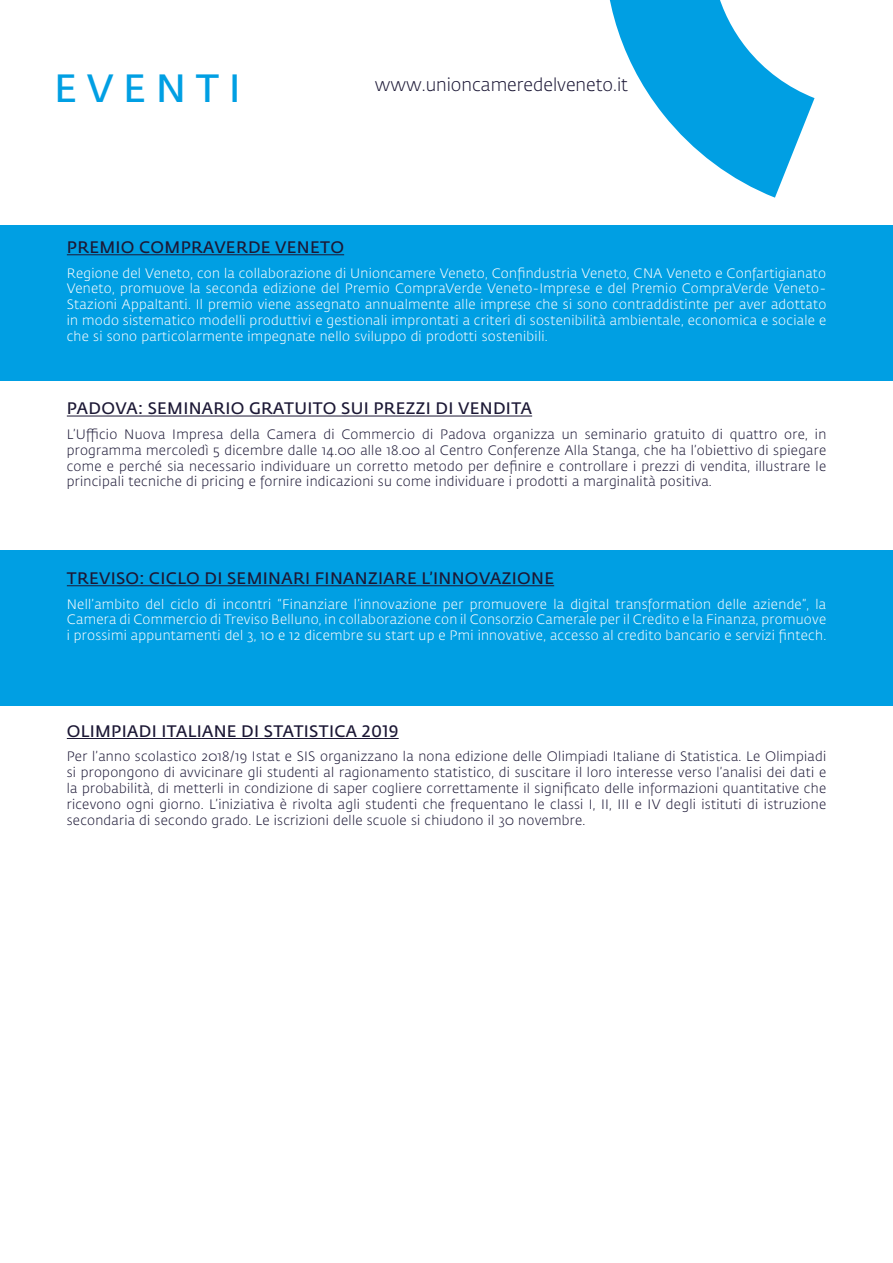
<style>
.page{position:relative;width:893px;height:1263px;background:#fff}
.page>*{position:absolute;margin:0;border:0;box-sizing:border-box;transform-origin:0 0}
.t1{font:600 39px "Fedra Sans Std";color:#009fe3}
.t2{font:300 18px "Fedra Sans Std";color:#1c1836}
.t3{font:600 16.5px "Fedra Sans Std";letter-spacing:.02em;color:#1c1835}
.t4{font:300 13.5px/15.9px "Fedra Sans Std";letter-spacing:.02em;color:#1c1836;text-align:justify}
.t5{font:300 13.5px/15.9px "Fedra Sans Std";letter-spacing:.02em;color:#fff;text-align:justify}
</style>
<div class="page">
<svg style="left:609px;top:0;width:206px;height:198px;fill:#009fe3"></svg>
<div style="left:0;top:225px;width:893px;height:156px;background:#009fe3"></div>
<div style="left:0;top:551px;width:893px;height:155px;background:#009fe3"></div>
<hr style="left:67px;top:254px;width:277px;height:1px;background:#1c1835">
<hr style="left:67px;top:416px;width:465px;height:1px;background:#1c1835">
<hr style="left:67px;top:585px;width:487px;height:1px;background:#1c1835">
<hr style="left:67px;top:738px;width:332px;height:1px;background:#1c1835">
<h1 class="t1" style="left:54px;top:65px;width:188px">E V E N T I</h1>
<h2 class="t2" style="left:375px;top:74px;width:255px">www.unioncameredelveneto.it</h2>
<p class="t3" style="left:67px;top:237px;width:279px">PREMIO COMPRAVERDE VENETO</p>
<p class="t5" style="left:67px;top:265px;width:761px">Regione del Veneto, con la collaborazione di Unioncamere Veneto, Confindustria Veneto, CNA Veneto e Confartigianato Veneto, promuove la seconda edizione del Premio CompraVerde Veneto-Imprese e del Premio CompraVerde Veneto-Stazioni Appaltanti. Il premio viene assegnato annualmente alle imprese che si sono contraddistinte per aver adottato in modo sistematico modelli produttivi e gestionali improntati a criteri di sostenibilità ambientale, economica e sociale e che si sono particolarmente impegnate nello sviluppo di prodotti sostenibili.</p>
<p class="t3" style="left:67px;top:399px;width:467px">PADOVA: SEMINARIO GRATUITO SUI PREZZI DI VENDITA</p>
<p class="t4" style="left:67px;top:426px;width:761px">L’Ufficio Nuova Impresa della Camera di Commercio di Padova organizza un seminario gratuito di quattro ore, in programma mercoledì 5 dicembre dalle 14.00 alle 18.00 al Centro Conferenze Alla Stanga, che ha l’obiettivo di spiegare come e perché sia necessario individuare un corretto metodo per definire e controllare i prezzi di vendita, illustrare le principali tecniche di pricing e fornire indicazioni su come individuare i prodotti a marginalità positiva.</p>
<p class="t3" style="left:67px;top:568px;width:489px">TREVISO: CICLO DI SEMINARI FINANZIARE L’INNOVAZIONE</p>
<p class="t5" style="left:67px;top:596px;width:761px">Nell’ambito del ciclo di incontri “Finanziare l’innovazione per promuovere la digital transformation delle aziende”, la Camera di Commercio di Treviso Belluno, in collaborazione con il Consorzio Camerale per il Credito e la Finanza, promuove i prossimi appuntamenti del 3, 10 e 12 dicembre su start up e Pmi innovative, accesso al credito bancario e servizi fintech.</p>
<p class="t3" style="left:67px;top:721px;width:333px">OLIMPIADI ITALIANE DI STATISTICA 2019</p>
<p class="t4" style="left:67px;top:749px;width:761px">Per l’anno scolastico 2018/19 Istat e SIS organizzano la nona edizione delle Olimpiadi Italiane di Statistica. Le Olimpiadi si propongono di avvicinare gli studenti al ragionamento statistico, di suscitare il loro interesse verso l’analisi dei dati e la probabilità, di metterli in condizione di saper cogliere correttamente il significato delle informazioni quantitative che ricevono ogni giorno. L’iniziativa è rivolta agli studenti che frequentano le classi I, II, III e IV degli istituti di istruzione secondaria di secondo grado. Le iscrizioni delle scuole si chiudono il 30 novembre.</p>
</div>
